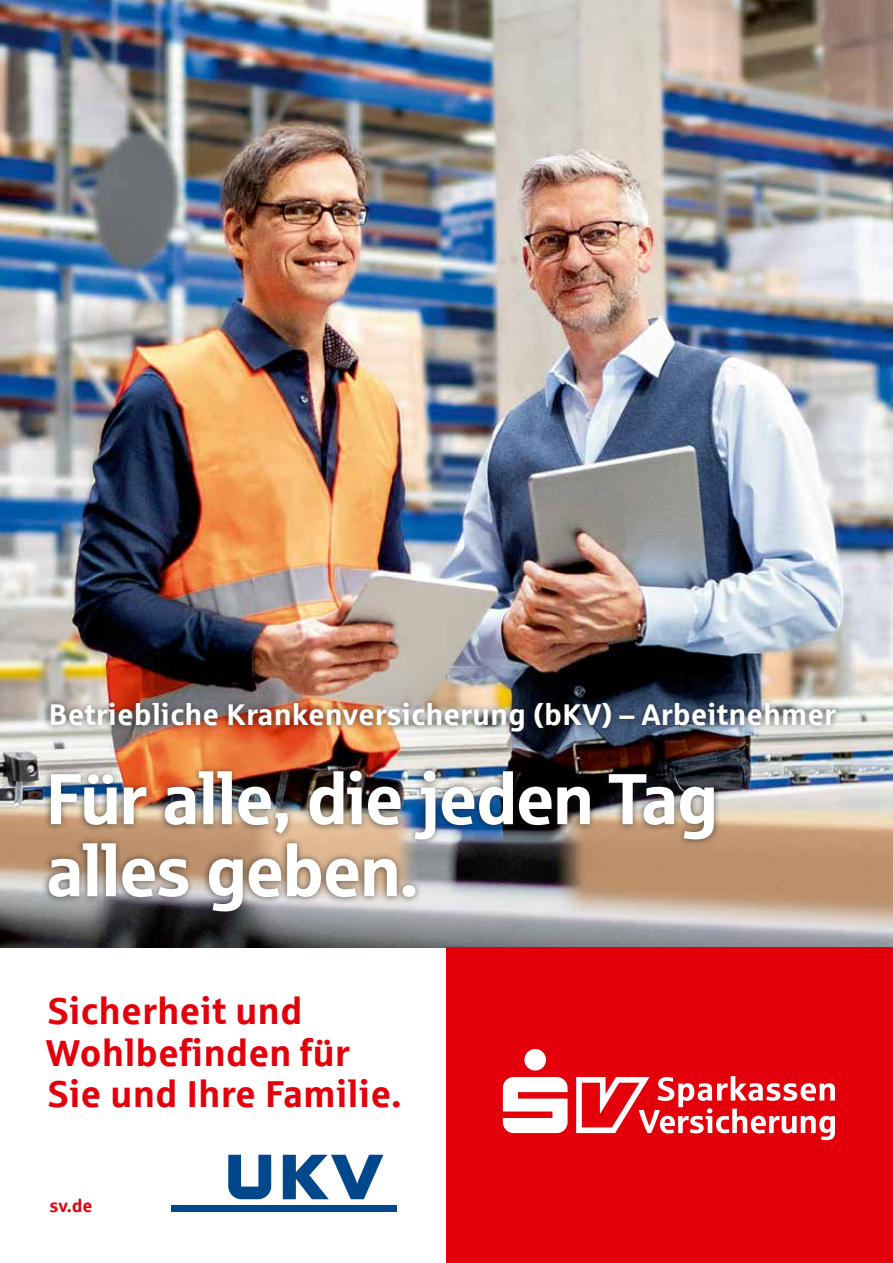
<style>
.page{position:relative;width:893px;height:1263px;background:#fff}
.page>*{position:absolute;margin:0;border:0;box-sizing:border-box;transform-origin:0 0}
.t1{font:72px/72px "Sparkasse Head";color:#fff}
.t2{font:700 37.5px/41.2px "Sparkasse Rg";color:#e3000b}
.t3{font:700 30px "Sparkasse Rg";color:#fff}
.t4{font:700 18px "Sparkasse Rg";color:#e3000b}
</style>
<div class="page">
<img style="left:0;top:0;width:893px;height:947px">
<div style="left:446px;top:947px;width:447px;height:316px;background:#e3000b"></div>
<div style="left:41px;top:763px;width:680px;height:156px;background:#181716;opacity:.7"></div>
<svg style="left:576px;top:1076px;width:259px;height:64px"></svg>
<div style="left:524px;top:1049px;width:22px;height:21px;background:#fff;border-radius:50%"></div>
<svg style="left:503px;top:1077px;width:65px;height:56px"></svg>
<div style="left:44px;top:695px;width:799px;height:44px;background:#181716;opacity:.7"></div>
<div style="left:171px;top:1205px;width:225px;height:7px;background:#00478c"></div>
<svg style="left:228px;top:1155px;width:43px;height:44px"></svg>
<svg style="left:283px;top:1155px;width:100px;height:44px"></svg>
<p class="t3" style="left:49px;top:695px;width:789px">Betriebliche Krankenversicherung (bKV) – Arbeitnehmer</p>
<h1 class="t1" style="left:47px;top:760px;width:672px">Für alle, die jeden Tag alles geben.</h1>
<p class="t2" style="left:46px;top:989px;width:357px">Sicherheit und<br>Wohlbefinden für<br>Sie und Ihre Familie.</p>
<p class="t4" style="left:50px;top:1194px;width:45px">sv.de</p>
</div>
